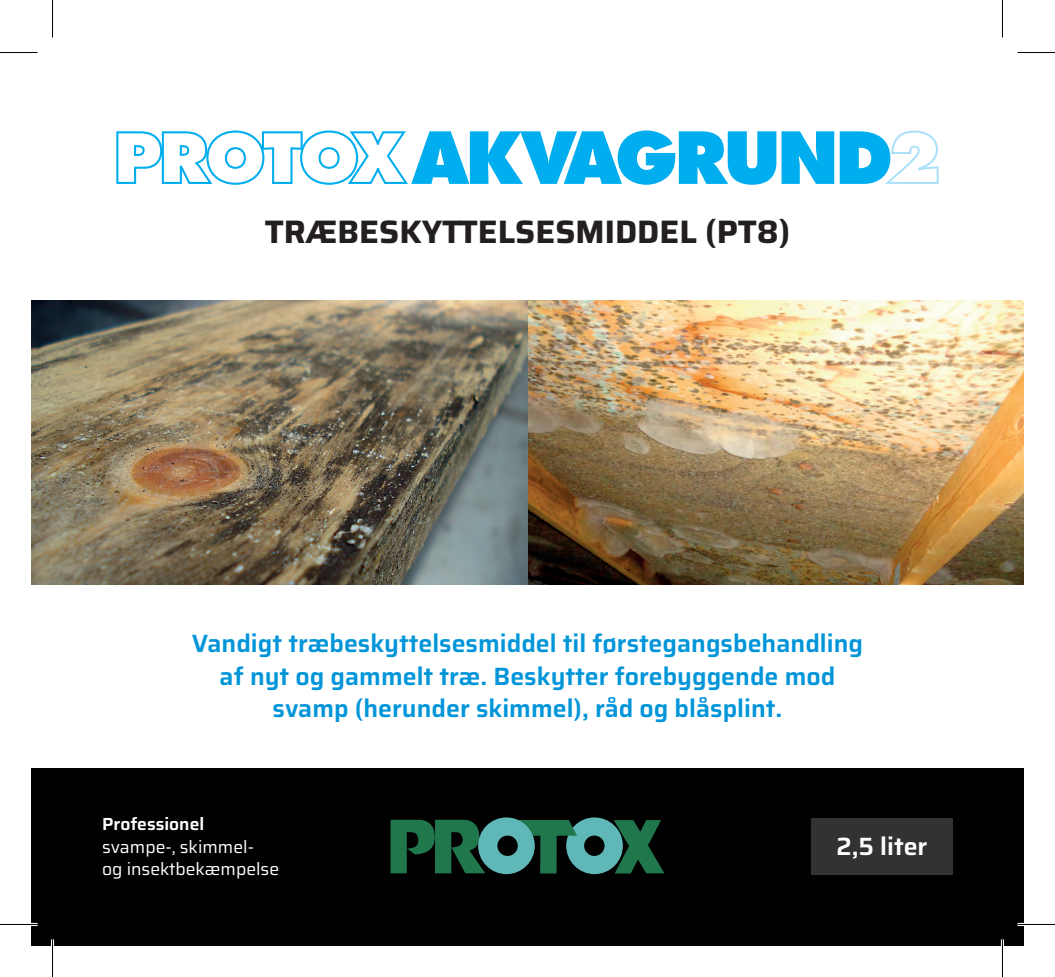
<style>
.page{position:relative;width:1055px;height:977px;background:#fff}
.page>*{position:absolute;margin:0;border:0;box-sizing:border-box;transform-origin:0 0}
.t1{font:700 32.5px "Saira";color:#231f20}
.t2{font:600 25px/32.5px "Saira";color:#0095d9;text-align:center}
.t3{font:600 25px "Saira";color:#fff}
.t4{font:17.5px/22.5px "Saira";color:#fff}
.t5{font:600 17.5px "Saira";color:#fff}
</style>
<div class="page">
<div style="left:31px;top:768px;width:992px;height:177px;background:#010101"></div>
<img style="left:31px;top:301px;width:992px;height:283px">
<svg style="left:116px;top:130px;width:822px;height:55px"></svg>
<svg style="left:390px;top:817px;width:274px;height:57px"></svg>
<div style="left:811px;top:818px;width:141px;height:57px;background:#333233"></div>
<hr style="left:0;top:923px;width:38px;height:3px;background:#fff">
<hr style="left:1017px;top:923px;width:38px;height:3px;background:#fff">
<hr style="left:51px;top:939px;width:3px;height:38px;background:#fff">
<hr style="left:1001px;top:939px;width:3px;height:38px;background:#fff">
<hr style="left:0;top:52px;width:38px;height:1px;background:#000">
<hr style="left:1017px;top:52px;width:38px;height:1px;background:#000">
<hr style="left:0;top:924px;width:38px;height:1px;background:#000">
<hr style="left:1017px;top:924px;width:38px;height:1px;background:#000">
<hr style="left:52px;top:0;width:1px;height:37px;background:#000">
<hr style="left:52px;top:939px;width:1px;height:38px;background:#000">
<hr style="left:1002px;top:0;width:1px;height:37px;background:#000">
<hr style="left:1002px;top:939px;width:1px;height:38px;background:#000">
<h1 class="t1" style="left:265px;top:205px;width:527px">TRÆBESKYTTELSESMIDDEL (PT8)</h1>
<p class="t2" style="left:192px;top:626px;width:672px">Vandigt træbeskyttelsesmiddel til førstegangsbehandling af nyt og gammelt træ. Beskytter forebyggende mod svamp (herunder skimmel), råd og blåsplint.</p>
<p class="t5" style="left:102px;top:809px;width:104px">Professionel</p>
<p class="t4" style="left:102px;top:834px;width:178px">svampe-, skimmel-<br>og insektbekæmpelse</p>
<p class="t3" style="left:836px;top:826px;width:92px">2,5 liter</p>
</div>
